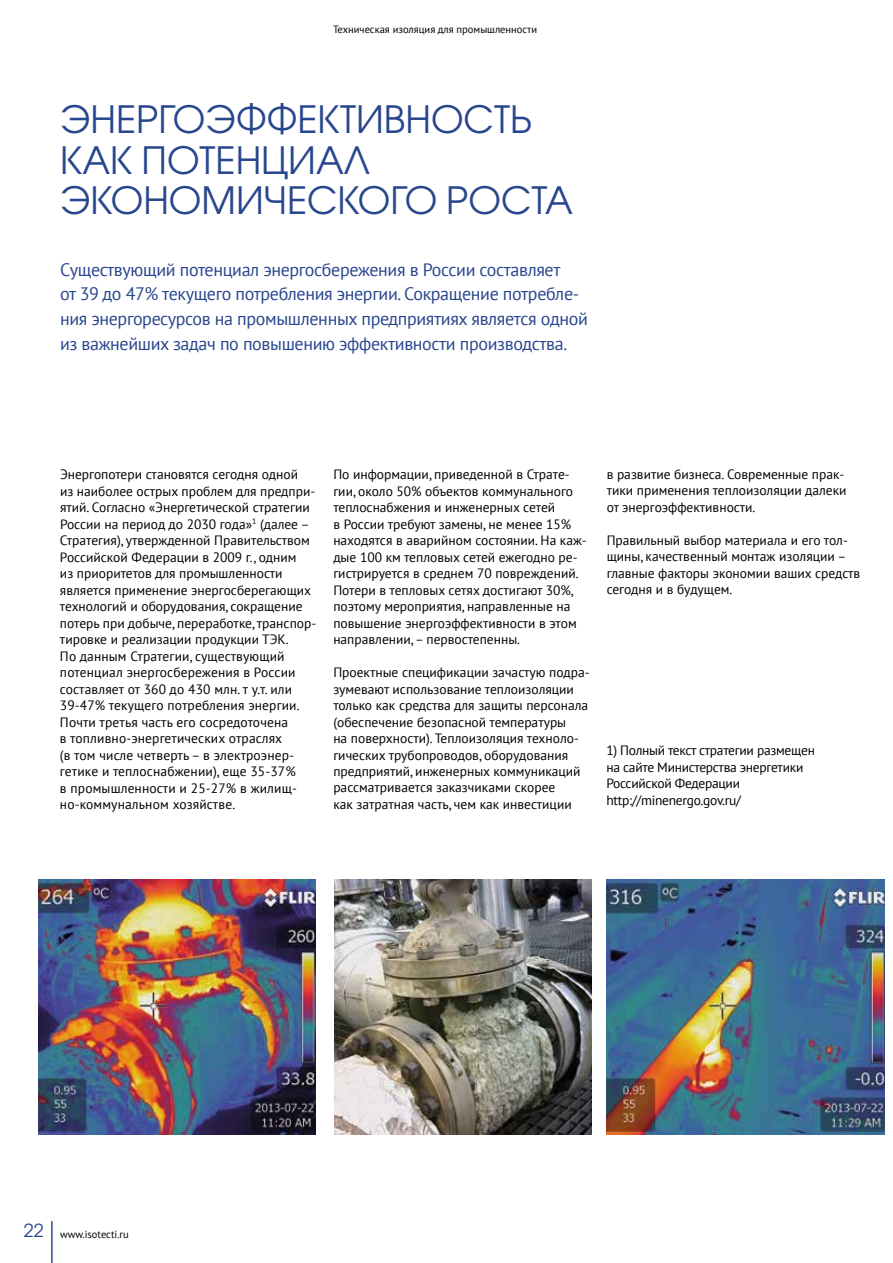
<style>
.page{position:relative;width:893px;height:1263px;background:#fff}
.page>*{position:absolute;margin:0;border:0;box-sizing:border-box;transform-origin:0 0}
.t1{font:37.5px/40.5px "Avant Garde Gothic C";color:#28468e}
.t2{font:18px/24.8px "PT Sans";letter-spacing:-.02em;color:#28468e}
.t3{font:13.5px/16.5px "PT Sans";color:#000}
.t4{font:13.5px/16.5px "PT Sans";letter-spacing:-.02em;color:#000}
.t5{font:10.5px "PT Sans";color:#000}
.s1{font-family:"Avant Garde Gothic C";font-size:18px;color:#28468e}
</style>
<div class="page">
<img style="left:607px;top:879px;width:278px;height:255px">
<img style="left:38px;top:879px;width:277px;height:255px">
<img style="left:335px;top:879px;width:256px;height:255px">
<hr style="left:51px;top:1221px;width:2px;height:42px;background:#2d4b9b">
<p class="t5" style="left:333px;top:22px;width:205px">Техническая изоляция для промышленности</p>
<h1 class="t1" style="left:60px;top:99px;width:514px">ЭНЕРГОЭФФЕКТИВНОСТЬ<br>КАК ПОТЕНЦИАЛ<br>ЭКОНОМИЧЕСКОГО РОСТА</h1>
<p class="t2" style="left:60px;top:256px;width:529px">Cуществующий потенциал энергосбережения в России составляет<br>от 39 до 47% текущего потребления энергии. Сокращение потребле&shy;ния энергоресурсов на промышленных предприятиях является одной из важнейших задач по повышению эффективности производства.</p>
<p class="t3" style="left:60px;top:466px;width:258px">Энергопотери становятся сегодня одной<br>из наиболее острых проблем для предпри&shy;ятий. Согласно «Энергетической стратегии России на период до 2030 года»<sup>1</sup> (далее – Стратегия), утвержденной Правительством Российской Федерации в 2009 г., одним<br>из приоритетов для промышленности является применение энергосберегающих технологий и оборудования, сокращение потерь при добыче, переработке, транспор&shy;тировке и реализации продукции ТЭК.<br>По данным Стратегии, существующий потенциал энергосбережения в России составляет от 360 до 430 млн. т у.т. или 39-47% текущего потребления энергии.<br>Почти третья часть его сосредоточена<br>в топливно-энергетических отраслях<br>(в том числе четверть – в электроэнер&shy;гетике и теплоснабжении), еще 35-37%<br>в промышленности и 25-27% в жилищ&shy;но-коммунальном хозяйстве.</p>
<p class="t3" style="left:333px;top:466px;width:255px">По информации, приведенной в Страте&shy;гии, около 50% объектов коммунального теплоснабжения и инженерных сетей<br>в России требуют замены, не менее 15% находятся в аварийном состоянии. На каж&shy;дые 100 км тепловых сетей ежегодно ре&shy;гистрируется в среднем 70 повреждений.<br>Потери в тепловых сетях достигают 30%, поэтому мероприятия, направленные на повышение энергоэффективности в этом направлении, – первостепенны.</p>
<p class="t3" style="left:333px;top:664px;width:258px">Проектные спецификации зачастую подра&shy;зумевают использование теплоизоляции только как средства для защиты персонала (обеспечение безопасной температуры<br>на поверхности). Теплоизоляция техноло&shy;гических трубопроводов, оборудования предприятий, инженерных коммуникаций рассматривается заказчиками скорее<br>как затратная часть, чем как инвестиции</p>
<p class="t3" style="left:607px;top:466px;width:241px">в развитие бизнеса. Современные прак&shy;тики применения теплоизоляции далеки от энергоэффективности.</p>
<p class="t3" style="left:607px;top:532px;width:255px">Правильный выбор материала и его тол&shy;щины, качественный монтаж изоляции – главные факторы экономии ваших средств сегодня и в будущем.</p>
<p class="t4" style="left:606px;top:742px;width:210px">1) Полный текст стратегии размещен на сайте Министерства энергетики<br>Российской Федерации http://minenergo.gov.ru/</p>
<p class="t5" style="left:24px;top:1227px;width:107px"><span class="s1">22</span> www.isotecti.ru</p>
</div>
